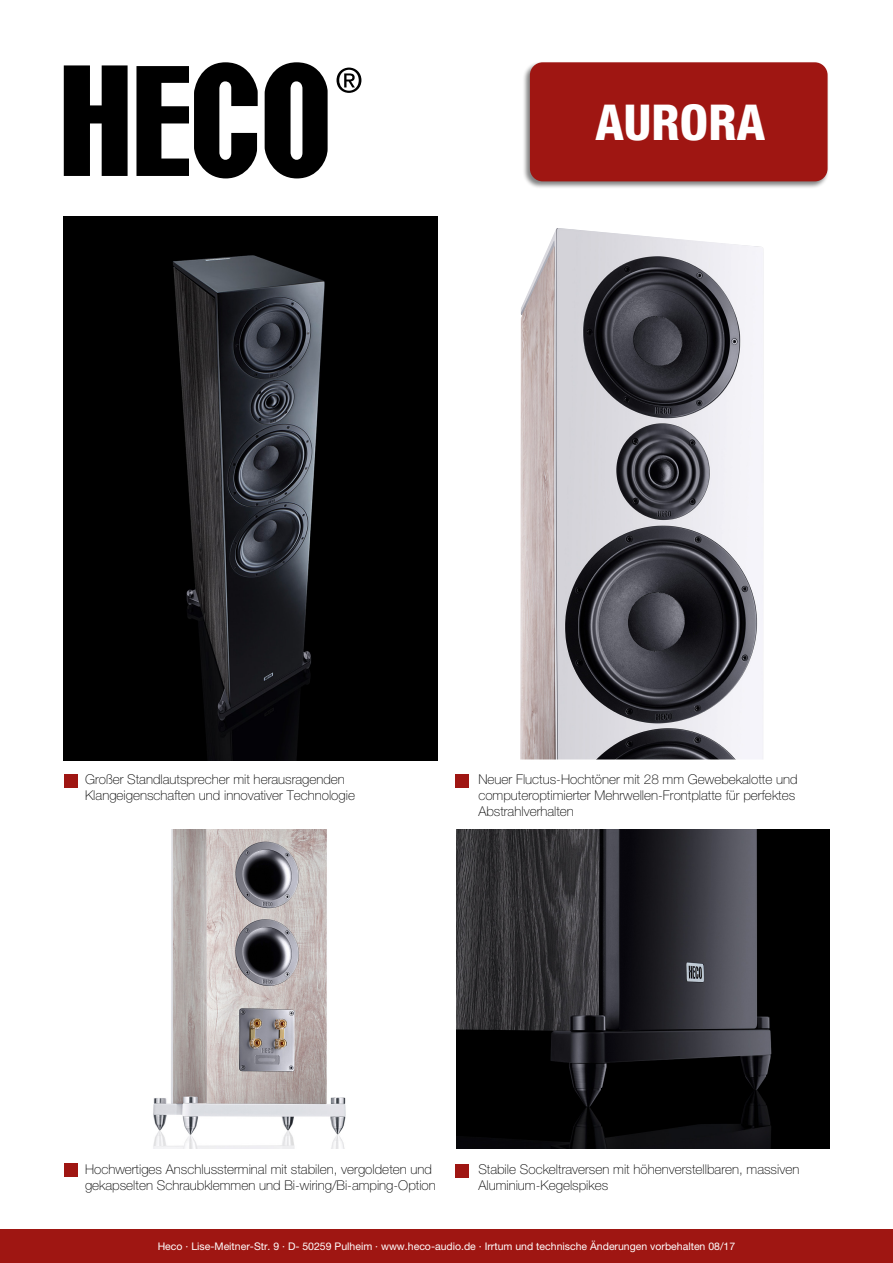
<style>
.page{position:relative;width:893px;height:1263px;background:#fff}
.page>*{position:absolute;margin:0;border:0;box-sizing:border-box;transform-origin:0 0}
.t1{font:800 condensed 49.5px "Helvetica Neue LT Pro";color:#fff}
.t2{font:100 13.5px/16.2px "Helvetica Neue LT Pro";color:#000}
.t3{font:10.5px "Helvetica Neue LT Pro";color:#fff}
</style>
<div class="page">
<svg style="left:64px;top:65px;width:64px;height:111px;background:#292929"></svg>
<svg style="left:136px;top:62px;width:122px;height:116px"></svg>
<svg style="left:336px;top:68px;width:25px;height:25px"></svg>
<svg style="left:265px;top:62px;width:63px;height:116px"></svg>
<div style="left:523px;top:61px;width:306px;height:128px;background:#000;opacity:.5"></div>
<div style="left:530px;top:62px;width:298px;height:119px;background:#9f1612;border-radius:13px"></div>
<div style="left:0;top:1229px;width:893px;height:34px;background:#9f1612"></div>
<img style="left:64px;top:216px;width:374px;height:544px">
<img style="left:456px;top:829px;width:373px;height:320px">
<img style="left:520px;top:228px;width:244px;height:531px">
<img style="left:153px;top:829px;width:193px;height:320px">
<div style="left:64px;top:774px;width:14px;height:14px;background:#9f1612"></div>
<div style="left:64px;top:1163px;width:14px;height:14px;background:#9f1612"></div>
<div style="left:455px;top:774px;width:14px;height:14px;background:#9f1612"></div>
<div style="left:455px;top:1164px;width:14px;height:14px;background:#9f1612"></div>
<h1 class="t1" style="left:596px;top:92px;width:171px">AURORA</h1>
<p class="t2" style="left:85px;top:771px;width:271px">Großer Standlautsprecher mit herausragenden<br>Klangeigenschaften und innovativer Technologie</p>
<p class="t2" style="left:478px;top:771px;width:321px">Neuer Fluctus-Hochtöner mit 28 mm Gewebekalotte und computeroptimierter Mehrwellen-Frontplatte für perfektes<br>Abstrahlverhalten</p>
<p class="t2" style="left:85px;top:1161px;width:352px">Hochwertiges Anschlussterminal mit stabilen, vergoldeten und gekapselten Schraubklemmen und Bi-wiring/Bi-amping-Option</p>
<p class="t2" style="left:478px;top:1161px;width:322px">Stabile Sockeltraversen mit höhenverstellbaren, massiven<br>Aluminium-Kegelspikes</p>
<p class="t3" style="left:158px;top:1240px;width:579px">Heco · Lise-Meitner-Str. 9 · D- 50259 Pulheim · www.heco-audio.de · Irrtum und technische Änderungen vorbehalten 08/17</p>
</div>
